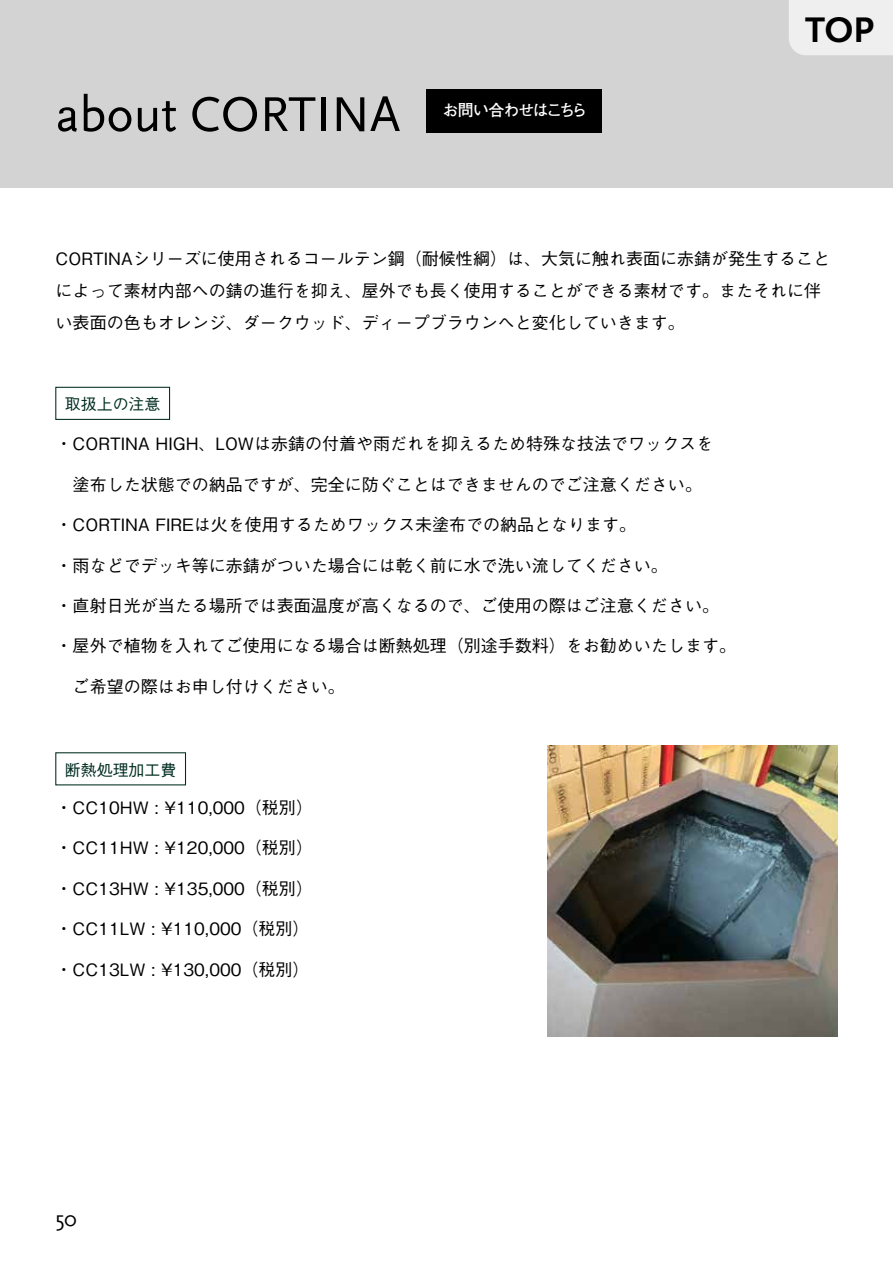
<style>
.page{position:relative;width:893px;height:1263px;background:#fff}
.page>*{position:absolute;margin:0;border:0;box-sizing:border-box;transform-origin:0 0}
.t1{font:51px "Scala Sans Pro";color:#000}
.t2{font:700 37.2px "Scala Sans Pro";color:#000}
.t3{font:22.35px "Scala Sans Pro";color:#000}
.t4{font:500 16.95px/32px "Gothic BBB Pr 6 N";color:#000}
.t5{font:500 15.9px "Gothic BBB Pr 6 N";color:#002d20}
.t6{font:700 15.9px "Futo Go B101 Pro";letter-spacing:-.065em;color:#fff}
</style>
<div class="page">
<div style="left:0;top:0;width:893px;height:187px;background:#d3d3d4"></div>
<div style="left:789px;top:0;width:104px;height:55px;background:#efefef"></div>
<div style="left:55px;top:387px;width:115px;height:33px;border:1px solid #002d20"></div>
<div style="left:427px;top:89px;width:175px;height:44px;background:#000"></div>
<img style="left:547px;top:746px;width:291px;height:290px">
<h1 class="t1" style="left:55px;top:85px;width:346px">about CORTINA</h1>
<p class="t6" style="left:442px;top:98px;width:147px">お問い合わせはこちら</p>
<h2 class="t2" style="left:805px;top:8px;width:70px">TOP</h2>
<p class="t4" style="left:56px;top:242px;width:776px">CORTINAシリーズに使用されるコールテン鋼（耐候性綱）は、大気に触れ表面に赤錆が発生することによって素材内部への錆の進行を抑え、屋外でも長く使用することができる素材です。またそれに伴い表面の色もオレンジ、ダークウッド、ディープブラウンへと変化していきます。</p>
<p class="t5" style="left:65px;top:392px;width:97px">取扱上の注意</p>
<p class="t4" style="left:56px;top:427px;width:659px">・CORTINA HIGH、LOWは赤錆の付着や雨だれを抑えるため特殊な技法でワックスを</p>
<p class="t4" style="left:56px;top:467px;width:648px">　塗布した状態での納品ですが、完全に防ぐことはできませんのでご注意ください。</p>
<p class="t4" style="left:56px;top:508px;width:582px">・CORTINA FIREは火を使用するためワックス未塗布での納品となります。</p>
<p class="t4" style="left:56px;top:548px;width:614px">・雨などでデッキ等に赤錆がついた場合には乾く前に水で洗い流してください。</p>
<p class="t4" style="left:56px;top:589px;width:665px">・直射日光が当たる場所では表面温度が高くなるので、ご使用の際はご注意ください。</p>
<p class="t4" style="left:56px;top:629px;width:682px">・屋外で植物を入れてご使用になる場合は断熱処理（別途手数料）をお勧めいたします。</p>
<p class="t4" style="left:56px;top:669px;width:291px">　ご希望の際はお申し付けください。</p>
<p class="t5" style="left:65px;top:757px;width:113px">断熱処理加工費</p>
<p class="t4" style="left:56px;top:790px;width:259px">・CC10HW : ¥110,000（税別）</p>
<p class="t4" style="left:56px;top:831px;width:259px">・CC11HW : ¥120,000（税別）</p>
<p class="t4" style="left:56px;top:871px;width:259px">・CC13HW : ¥135,000（税別）</p>
<p class="t4" style="left:56px;top:912px;width:255px">・CC11LW : ¥110,000（税別）</p>
<p class="t4" style="left:56px;top:952px;width:255px">・CC13LW : ¥130,000（税別）</p>
<h3 class="t3" style="left:55px;top:1206px;width:23px">50</h3>
</div>
